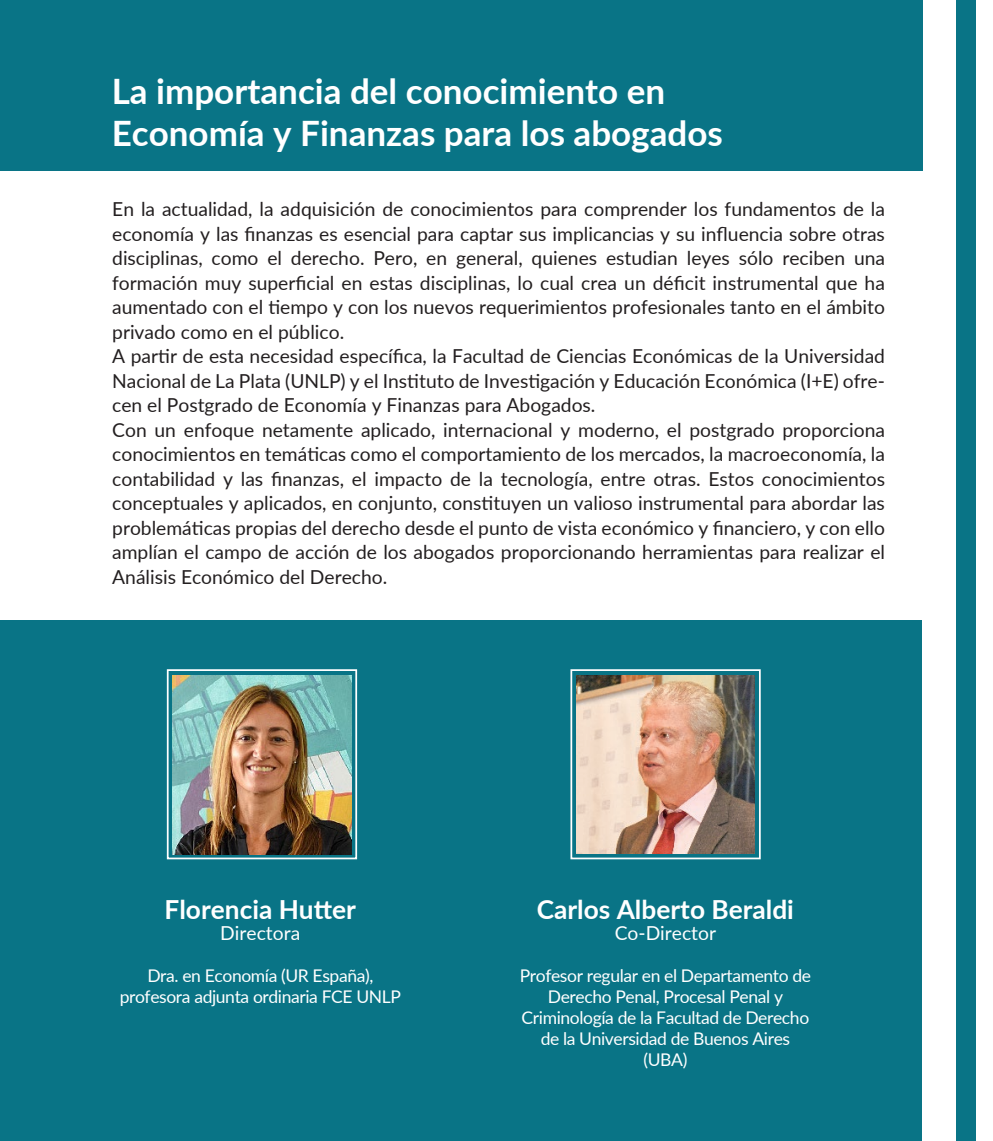
<style>
.page{position:relative;width:993px;height:1141px;background:#fff}
.page>*{position:absolute;margin:0;border:0;box-sizing:border-box;transform-origin:0 0}
.t1{font:700 35px/42px "Lato";color:#fff}
.t2{font:700 26.25px "Lato";color:#fff}
.t3{font:19.25px/24.5px "Lato";color:#231f20}
.t4{font:19.25px "Lato";color:#fff}
.t5{font:17.5px/21px "Lato";letter-spacing:-.02em;color:#fff;text-align:center}
</style>
<div class="page">
<div style="left:0;top:0;width:922px;height:170px;background:#097486"></div>
<div style="left:0;top:620px;width:921px;height:521px;background:#097486"></div>
<img style="left:576px;top:675px;width:178px;height:178px">
<div style="left:167px;top:669px;width:190px;height:190px;border:2px solid #fff"></div>
<div style="left:570px;top:669px;width:190px;height:190px;border:2px solid #fff"></div>
<div style="left:955px;top:0;width:20px;height:1141px;background:#097486"></div>
<img style="left:173px;top:675px;width:179px;height:179px">
<h1 class="t1" style="left:112px;top:69px;width:612px">La importancia del conocimiento en<br>Economía y Finanzas para los abogados</h1>
<p class="t3" style="left:112px;top:196px;width:774px">En la actualidad, la adquisición de conocimientos para comprender los fundamentos de la economía y las finanzas es esencial para captar sus implicancias y su influencia sobre otras disciplinas, como el derecho. Pero, en general, quienes estudian leyes sólo reciben una formación muy superficial en estas disciplinas, lo cual crea un déficit instrumental que ha aumentado con el tiempo y con los nuevos requerimientos profesionales tanto en el ámbito privado como en el público.<br>A partir de esta necesidad específica, la Facultad de Ciencias Económicas de la Universidad Nacional de La Plata (UNLP) y el Instituto de Investigación y Educación Económica (I+E) ofre&shy;cen el Postgrado de Economía y Finanzas para Abogados.<br>Con un enfoque netamente aplicado, internacional y moderno, el postgrado proporciona conocimientos en temáticas como el comportamiento de los mercados, la macroeconomía, la contabilidad y las finanzas, el impacto de la tecnología, entre otras. Estos conocimientos conceptuales y aplicados, en conjunto, constituyen un valioso instrumental para abordar las problemáticas propias del derecho desde el punto de vista económico y financiero, y con ello amplían el campo de acción de los abogados proporcionando herramientas para realizar el Análisis Económico del Derecho.</p>
<h2 class="t2" style="left:164px;top:890px;width:193px">Florencia Hutter</h2>
<p class="t4" style="left:220px;top:919px;width:81px">Directora</p>
<p class="t5" style="left:120px;top:964px;width:283px">Dra. en Economía (UR España), profesora adjunta ordinaria FCE UNLP</p>
<h2 class="t2" style="left:536px;top:890px;width:259px">Carlos Alberto Beraldi</h2>
<p class="t4" style="left:614px;top:919px;width:103px">Co-Director</p>
<p class="t5" style="left:519px;top:964px;width:293px">Profesor regular en el Departamento de<br>Derecho Penal, Procesal Penal y<br>Criminología de la Facultad de Derecho de la Universidad de Buenos Aires (UBA)</p>
</div>
